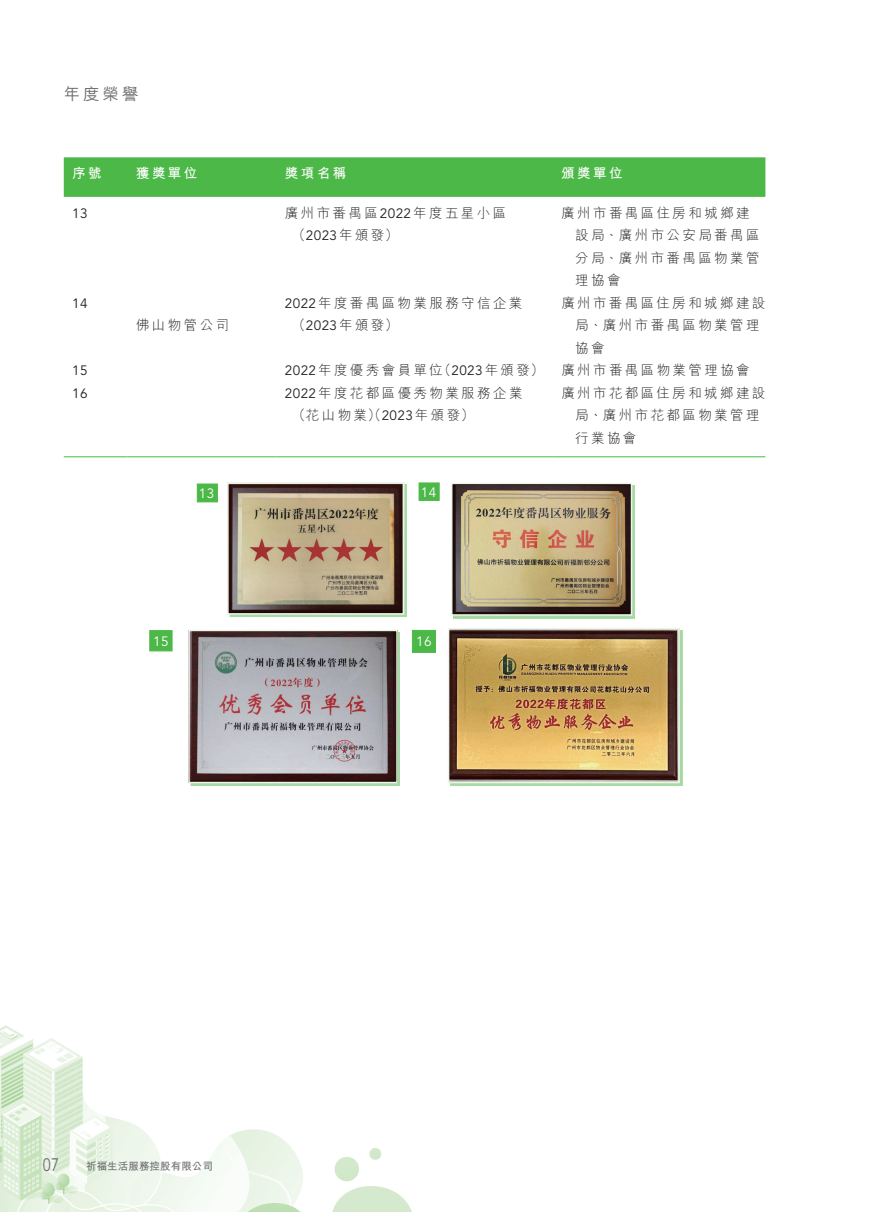
<style>
.page{position:relative;width:893px;height:1212px;background:#fff}
.page>*{position:absolute;margin:0;border:0;box-sizing:border-box;transform-origin:0 0}
.t1{font:18px "Avenir LT Std";color:#6c6d70;scale:.8 1}
.t2{font:500 16.5px "M Hei HK";color:#6c6d70}
.t3{font:300 13.5px/22.5px "M Hei HK";letter-spacing:.18em;color:#231f20}
.t4{font:700 13.5px "M Hei HK";letter-spacing:.18em;color:#fff}
.t5{font:13.5px "Avenir LT Std";letter-spacing:.03em;color:#231f20}
.t6{font:13.5px "Avenir LT Std";letter-spacing:.03em;color:#fff}
.t7{font:700 10.5px "M Hei HK";letter-spacing:.01em;color:#6c6d70}
.s1{font-family:"Avenir LT Std";font-weight:400}
</style>
<div class="page">
<img style="left:0;top:157px;width:766px;height:1055px">
<div style="left:64px;top:157px;width:701px;height:40px;background:#4cb848"></div>
<hr style="left:64px;top:456px;width:64px;height:1px;background:#4cb848">
<hr style="left:128px;top:456px;width:148px;height:1px;background:#4cb848">
<hr style="left:276px;top:456px;width:277px;height:1px;background:#4cb848">
<hr style="left:553px;top:456px;width:212px;height:1px;background:#4cb848">
<div style="left:230px;top:484px;width:177px;height:133px;background:#4cb848;opacity:.5"></div>
<img style="left:230px;top:485px;width:171px;height:127px">
<div style="left:227px;top:482px;width:177px;height:133px;border:2px solid #ebf5e8"></div>
<div style="left:197px;top:484px;width:21px;height:18px;background:#4cb848;border:1px solid #4cb848"></div>
<div style="left:453px;top:485px;width:182px;height:133px;background:#4cb848;opacity:.5"></div>
<img style="left:454px;top:486px;width:175px;height:127px">
<div style="left:451px;top:483px;width:181px;height:133px;border:2px solid #ebf5e8"></div>
<div style="left:419px;top:483px;width:21px;height:18px;background:#4cb848;border:1px solid #4cb848"></div>
<div style="left:191px;top:632px;width:209px;height:154px;background:#4cb848;opacity:.5"></div>
<img style="left:191px;top:633px;width:204px;height:147px">
<div style="left:188px;top:630px;width:210px;height:153px;border:2px solid #ebf5e8"></div>
<div style="left:149px;top:630px;width:23px;height:21px;background:#4cb848;border:1px solid #4cb848"></div>
<div style="left:450px;top:630px;width:232px;height:156px;background:#4cb848;opacity:.5"></div>
<img style="left:451px;top:631px;width:226px;height:149px">
<div style="left:448px;top:628px;width:232px;height:155px;border:2px solid #ebf5e8"></div>
<div style="left:412px;top:630px;width:24px;height:23px;background:#4cb848"></div>
<p class="t2" style="left:64px;top:82px;width:76px">年度榮譽</p>
<p class="t4" style="left:72px;top:163px;width:31px">序號</p>
<p class="t4" style="left:136px;top:163px;width:63px">獲獎單位</p>
<p class="t4" style="left:285px;top:163px;width:63px">獎項名稱</p>
<p class="t4" style="left:561px;top:163px;width:63px">頒獎單位</p>
<p class="t5" style="left:72px;top:205px;width:17px">13</p>
<p class="t3" style="left:292px;top:201px;width:216px;text-indent:-7px">廣州市番禺區<span class="s1">2022</span>年度五星小區（<span class="s1">2023</span>年頒發）</p>
<p class="t3" style="left:575px;top:201px;width:186px;text-indent:-14px">廣州市番禺區住房和城鄉建設局、廣州市公安局番禺區分局、廣州市番禺區物業管理協會</p>
<p class="t5" style="left:72px;top:295px;width:17px">14</p>
<p class="t3" style="left:292px;top:291px;width:232px;text-indent:-7px"><span class="s1">2022</span>年度番禺區物業服務守信企業（<span class="s1">2023</span>年頒發）</p>
<p class="t3" style="left:575px;top:291px;width:192px;text-indent:-14px">廣州市番禺區住房和城鄉建設局、廣州市番禺區物業管理協會</p>
<p class="t5" style="left:72px;top:363px;width:17px">15</p>
<p class="t3" style="left:285px;top:359px;width:260px"><span class="s1">2022</span>年度優秀會員單位（<span class="s1">2023</span>年頒發）</p>
<p class="t3" style="left:561px;top:359px;width:190px">廣州市番禺區物業管理協會</p>
<p class="t5" style="left:72px;top:385px;width:17px">16</p>
<p class="t3" style="left:292px;top:381px;width:232px;text-indent:-7px"><span class="s1">2022</span>年度花都區優秀物業服務企業（花山物業）（<span class="s1">2023</span>年頒發）</p>
<p class="t3" style="left:575px;top:381px;width:192px;text-indent:-14px">廣州市花都區住房和城鄉建設局、廣州市花都區物業管理行業協會</p>
<p class="t3" style="left:136px;top:314px;width:95px">佛山物管公司</p>
<p class="t6" style="left:199px;top:485px;width:17px">13</p>
<p class="t6" style="left:421px;top:484px;width:17px">14</p>
<p class="t6" style="left:153px;top:633px;width:17px">15</p>
<p class="t6" style="left:416px;top:633px;width:17px">16</p>
<h1 class="t1" style="left:43px;top:1155px;width:22px">07</h1>
<p class="t7" style="left:86px;top:1159px;width:128px">祈福生活服務控股有限公司</p>
</div>
